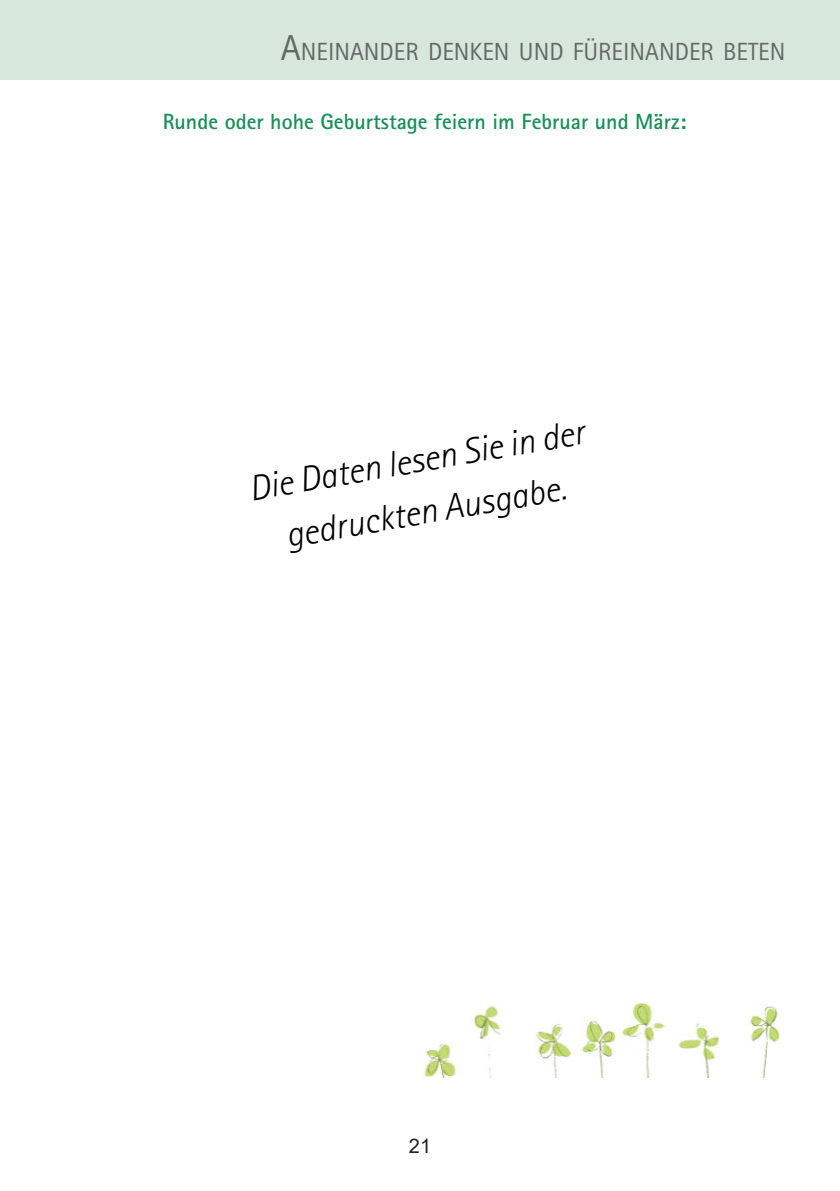
<style>
.page{position:relative;width:840px;height:1191px;background:#fff}
.page>*{position:absolute;margin:0;border:0;box-sizing:border-box;transform-origin:0 0}
.t1{font:italic 300 36px/52px "Rotis Sans Serif Pro";color:#000002;text-align:center}
.t2{font:24.8px "Rotis Sans Serif Pro";color:#666868}
.t3{font:700 22px "Rotis Sans Serif Pro";color:#169057}
.t4{font:20px "Arial";color:#231f20}
.s1{font-size:36px}
</style>
<div class="page">
<div style="left:0;top:0;width:839px;height:79px;background:#d8e7db"></div>
<img style="left:424px;top:1003px;width:356px;height:74px">
<p class="t2" style="left:280px;top:43px;width:505px"><span class="s1">A</span>NEINANDER DENKEN UND FÜREINANDER BETEN</p>
<p class="t3" style="left:162px;top:113px;width:524px">Runde oder hohe Geburtstage feiern im Februar und März:</p>
<h1 class="t1" style="left:245px;top:469px;width:341px;rotate:-10deg">Die Daten lesen Sie in der gedruckten Ausgabe.</h1>
<p class="t4" style="left:408px;top:1138px;width:24px">21</p>
</div>
